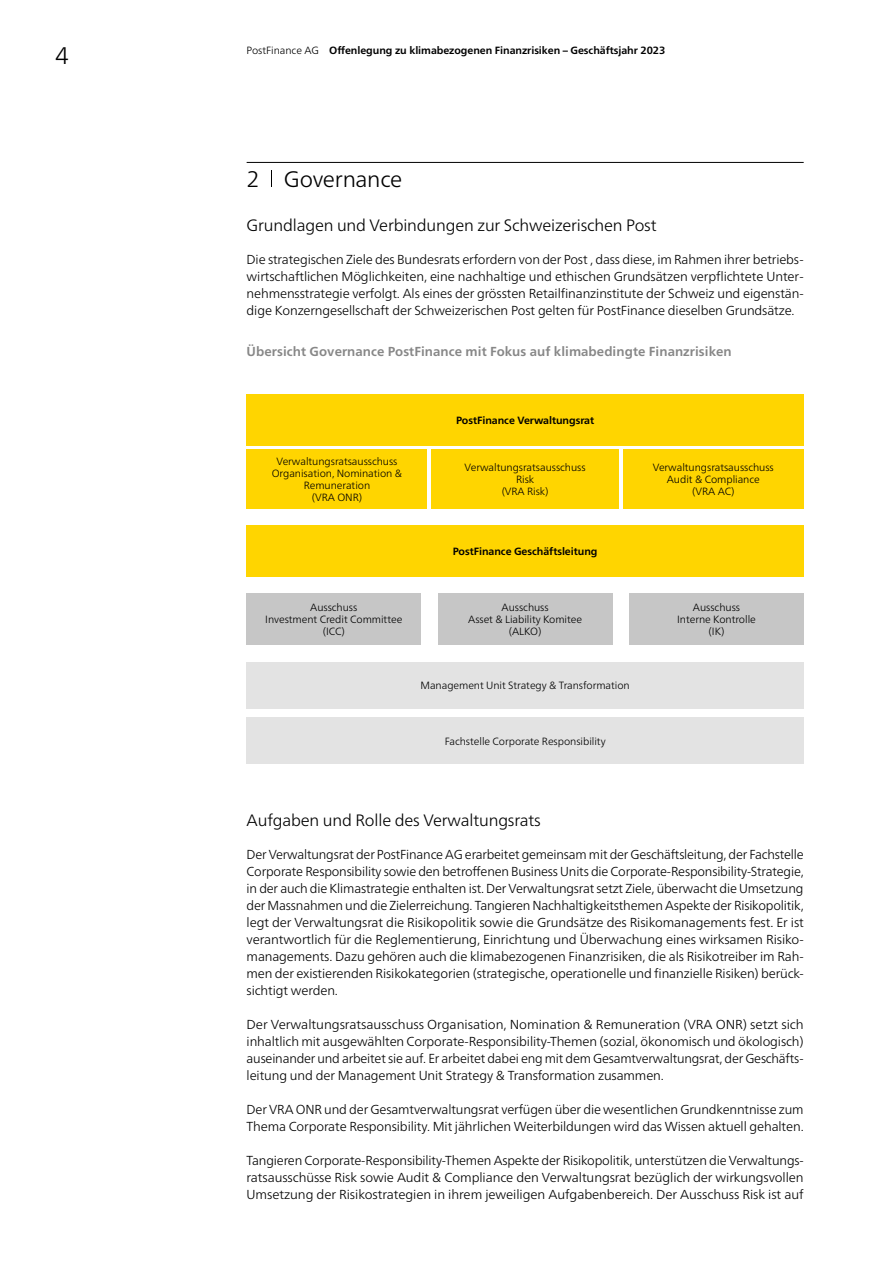
<style>
.page{position:relative;width:893px;height:1263px;background:#fff}
.page>*{position:absolute;margin:0;border:0;box-sizing:border-box;transform-origin:0 0}
.t1{font:300 24px "Frutiger Neue LT Pro";color:#000}
.t2{font:300 22.5px "Frutiger Neue LT Pro";letter-spacing:-.015em;color:#000}
.t3{font:300 16.5px "Frutiger Neue LT Pro";letter-spacing:-.01em;color:#000}
.t4{font:300 13.05px/17px "Frutiger Neue LT Pro";letter-spacing:-.01em;color:#000;text-align:justify}
.t5{font:700 13.05px "Frutiger Neue LT Pro";letter-spacing:.005em;color:#878787}
.t6{font:300 10.5px/12px "Frutiger Neue LT Pro";letter-spacing:-.005em;color:#000;text-align:center}
.t7{font:700 10.5px "Frutiger Neue LT Pro";letter-spacing:-.005em;color:#000}
.s1{font-weight:300}
</style>
<div class="page">
<hr style="left:247px;top:162px;width:557px;height:1px;background:#000">
<svg style="left:271px;top:171px;width:1px;height:16px"></svg>
<div style="left:247px;top:394px;width:557px;height:51px;background:#ffd500"></div>
<div style="left:247px;top:526px;width:557px;height:51px;background:#ffd500"></div>
<div style="left:247px;top:594px;width:174px;height:51px;background:#c6c6c6"></div>
<div style="left:438px;top:594px;width:174px;height:51px;background:#c6c6c6"></div>
<div style="left:629px;top:594px;width:175px;height:51px;background:#c6c6c6"></div>
<div style="left:247px;top:662px;width:557px;height:47px;background:#e3e3e3"></div>
<div style="left:247px;top:717px;width:557px;height:47px;background:#e3e3e3"></div>
<div style="left:247px;top:449px;width:180px;height:60px;background:#ffd500"></div>
<div style="left:432px;top:449px;width:187px;height:60px;background:#ffd500"></div>
<div style="left:623px;top:449px;width:181px;height:60px;background:#ffd500"></div>
<h1 class="t1" style="left:55px;top:41px;width:15px">4</h1>
<p class="t7" style="left:247px;top:44px;width:420px"><span class="s1">PostFinance AG</span> Offenlegung zu klimabezogenen Finanzrisiken – Geschäftsjahr 2023</p>
<h2 class="t2" style="left:247px;top:166px;width:157px">2 Governance</h2>
<p class="t3" style="left:247px;top:216px;width:412px">Grundlagen und Verbindungen zur Schweizerischen Post</p>
<p class="t4" style="left:247px;top:251px;width:559px">Die strategischen Ziele des Bundesrats erfordern von der Post , dass diese, im Rahmen ihrer betriebs&shy;wirtschaftlichen Möglichkeiten, eine nachhaltige und ethischen Grundsätzen verpflichtete Unter&shy;nehmensstrategie verfolgt. Als eines der grössten Retailfinanzinstitute der Schweiz und eigenstän&shy;dige Konzerngesellschaft der Schweizerischen Post gelten für PostFinance dieselben Grundsätze.</p>
<p class="t5" style="left:247px;top:344px;width:487px">Übersicht Governance PostFinance mit Fokus auf klimabedingte Finanzrisiken</p>
<p class="t7" style="left:456px;top:414px;width:139px">PostFinance Verwaltungsrat</p>
<p class="t6" style="left:272px;top:455px;width:132px">Verwaltungsratsausschuss<br>Organisation, Nomination &amp;<br>Remuneration<br>(VRA ONR)</p>
<p class="t6" style="left:465px;top:461px;width:123px">Verwaltungsratsausschuss<br>Risk<br>(VRA Risk)</p>
<p class="t6" style="left:653px;top:461px;width:123px">Verwaltungsratsausschuss<br>Audit &amp; Compliance<br>(VRA AC)</p>
<p class="t7" style="left:453px;top:545px;width:146px">PostFinance Geschäftsleitung</p>
<p class="t6" style="left:265px;top:602px;width:139px">Ausschuss<br>Investment Credit Committee (ICC)</p>
<p class="t6" style="left:468px;top:602px;width:115px">Ausschuss<br>Asset &amp; Liability Komitee (ALKO)</p>
<p class="t6" style="left:677px;top:602px;width:80px">Ausschuss<br>Interne Kontrolle (IK)</p>
<p class="t6" style="left:420px;top:680px;width:211px">Management Unit Strategy &amp; Transformation</p>
<p class="t6" style="left:445px;top:735px;width:162px">Fachstelle Corporate Responsibility</p>
<p class="t3" style="left:247px;top:811px;width:296px">Aufgaben und Rolle des Verwaltungsrats</p>
<p class="t4" style="left:247px;top:846px;width:559px">Der Verwaltungsrat der PostFinance AG erarbeitet gemeinsam mit der Geschäftsleitung, der Fachstelle Corporate Responsibility sowie den betroffenen Business Units die Corporate-Responsibility-Strategie, in der auch die Klimastrategie enthalten ist. Der Verwaltungsrat setzt Ziele, überwacht die Umsetzung der Massnahmen und die Zielerreichung. Tangieren Nachhaltigkeitsthemen Aspekte der Risikopolitik, legt der Verwaltungsrat die Risikopolitik sowie die Grundsätze des Risikomanagements fest. Er ist verantwortlich für die Reglementierung, Einrichtung und Überwachung eines wirksamen Risiko&shy;managements. Dazu gehören auch die klimabezogenen Finanzrisiken, die als Risikotreiber im Rah&shy;men der existierenden Risikokategorien (strategische, operationelle und finanzielle Risiken) berück&shy;sichtigt werden.</p>
<p class="t4" style="left:247px;top:1016px;width:559px">Der Verwaltungsratsausschuss Organisation, Nomination &amp; Remuneration (VRA ONR) setzt sich inhaltlich mit ausgewählten Corporate-Responsibility-Themen (sozial, ökonomisch und ökologisch) auseinander und arbeitet sie auf. Er arbeitet dabei eng mit dem Gesamtverwaltungsrat, der Geschäfts&shy;leitung und der Management Unit Strategy &amp; Transformation zusammen.</p>
<p class="t4" style="left:247px;top:1101px;width:559px">Der VRA ONR und der Gesamtverwaltungsrat verfügen über die wesentlichen Grundkenntnisse zum<br>Thema Corporate Responsibility. Mit jährlichen Weiterbildungen wird das Wissen aktuell gehalten.</p>
<p class="t4" style="left:247px;top:1152px;width:559px">Tangieren Corporate-Responsibility-Themen Aspekte der Risikopolitik, unterstützen die Verwaltungs&shy;ratsausschüsse Risk sowie Audit &amp; Compliance den Verwaltungsrat bezüglich der wirkungsvollen Umsetzung der Risikostrategien in ihrem jeweiligen Aufgabenbereich. Der Ausschuss Risk ist auf</p>
</div>
